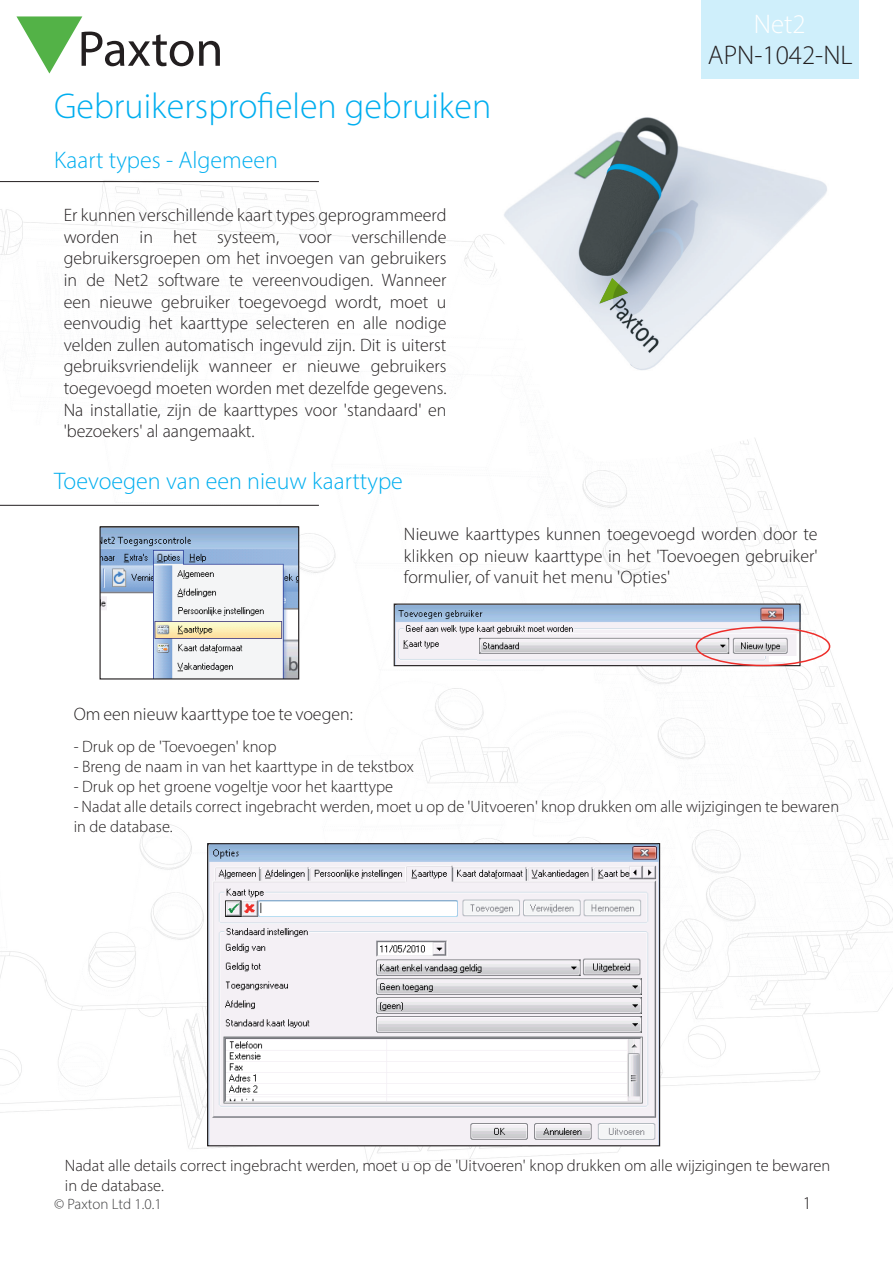
<style>
.page{position:relative;width:893px;height:1263px;background:#fff}
.page>*{position:absolute;margin:0;border:0;box-sizing:border-box;transform-origin:0 0}
.AN_Title{font:300 36px "Myriad Pro";color:#00aeef}
.AN_Title-2{font:300 27px "Myriad Pro";color:#231f20}
.AN_Title-3{font:300 27px "Myriad Pro";color:#fff}
.Section_title{font:300 24px "Myriad Pro";color:#00aeef}
.Text{font:300 18px/21.6px "Myriad Pro";color:#231f20;text-align:justify}
.Text_-_bold{font:300 18px "Myriad Pro";color:#231f20}
.Text-2{font:300 16.5px/19.8px "Myriad Pro";color:#231f20}
.t1{font:300 15px "Myriad Pro";letter-spacing:-.005em;color:#3e3e3f}
</style>
<div class="page">
<svg style="left:16px;top:16px;width:204px;height:58px"></svg>
<img style="left:0;top:180px;width:893px;height:984px">
<svg style="left:487px;top:451px;width:324px;height:11px"></svg>
<img style="left:428px;top:25px;width:426px;height:426px">
<svg style="left:599px;top:278px;width:29px;height:25px"></svg>
<hr style="left:0;top:181px;width:319px;height:1px;background:#231f20">
<hr style="left:0;top:505px;width:319px;height:1px;background:#231f20">
<div style="left:702px;top:0;width:157px;height:79px;background:#cfeffb"></div>
<img style="left:101px;top:528px;width:196px;height:149px">
<div style="left:99px;top:526px;width:200px;height:153px;border:1px solid #231f20"></div>
<img style="left:396px;top:605px;width:403px;height:59px">
<div style="left:394px;top:603px;width:407px;height:63px;border:1px solid #231f20"></div>
<div style="left:696px;top:626px;width:134px;height:40px;border:2px solid #ee2d29;border-radius:50%"></div>
<img style="left:209px;top:845px;width:449px;height:299px">
<div style="left:207px;top:843px;width:453px;height:303px;border:1px solid #231f20"></div>
<p class="AN_Title-3" style="left:754px;top:8px;width:53px">Net2</p>
<p class="AN_Title" style="left:54px;top:84px;width:439px">Gebruikersprofielen gebruiken</p>
<p class="Section_title" style="left:54px;top:145px;width:226px">Kaart types - Algemeen</p>
<p class="Text" style="left:64px;top:204px;width:384px">Er kunnen verschillende kaart types geprogrammeerd worden in het systeem, voor verschillende gebruikersgroepen om het invoegen van gebruikers in de Net2 software te vereenvoudigen. Wanneer een nieuwe gebruiker toegevoegd wordt, moet u eenvoudig het kaarttype selecteren en alle nodige velden zullen automatisch ingevuld zijn. Dit is uiterst gebruiksvriendelijk wanneer er nieuwe gebruikers toegevoegd moeten worden met dezelfde gegevens.<br>Na installatie, zijn de kaarttypes voor 'standaard' en 'bezoekers' al aangemaakt.</p>
<p class="Section_title" style="left:54px;top:466px;width:350px">Toevoegen van een nieuw kaarttype</p>
<p class="AN_Title-2" style="left:708px;top:39px;width:146px">APN-1042-NL</p>
<p class="Text" style="left:404px;top:523px;width:415px">Nieuwe kaarttypes kunnen toegevoegd worden door te klikken op nieuw kaarttype in het 'Toevoegen gebruiker' formulier, of vanuit het menu 'Opties'</p>
<p class="Text_-_bold" style="left:74px;top:703px;width:281px">Om een nieuw kaarttype toe te voegen:</p>
<p class="Text-2" style="left:74px;top:737px;width:204px">- Druk op de 'Toevoegen' knop</p>
<p class="Text-2" style="left:74px;top:757px;width:342px">- Breng de naam in van het kaarttype in de tekstbox</p>
<p class="Text-2" style="left:74px;top:776px;width:321px">- Druk op het groene vogeltje voor het kaarttype</p>
<p class="Text-2" style="left:74px;top:796px;width:767px">- Nadat alle details correct ingebracht werden, moet u op de 'Uitvoeren' knop drukken om alle wijzigingen te bewaren in de database.</p>
<p class="Text-2" style="left:65px;top:1155px;width:767px">Nadat alle details correct ingebracht werden, moet u op de 'Uitvoeren' knop drukken om alle wijzigingen te bewaren in de database.</p>
<p class="t1" style="left:54px;top:1195px;width:109px">© Paxton Ltd 1.0.1</p>
<p class="Text" style="left:803px;top:1192px;width:10px">1</p>
</div>
